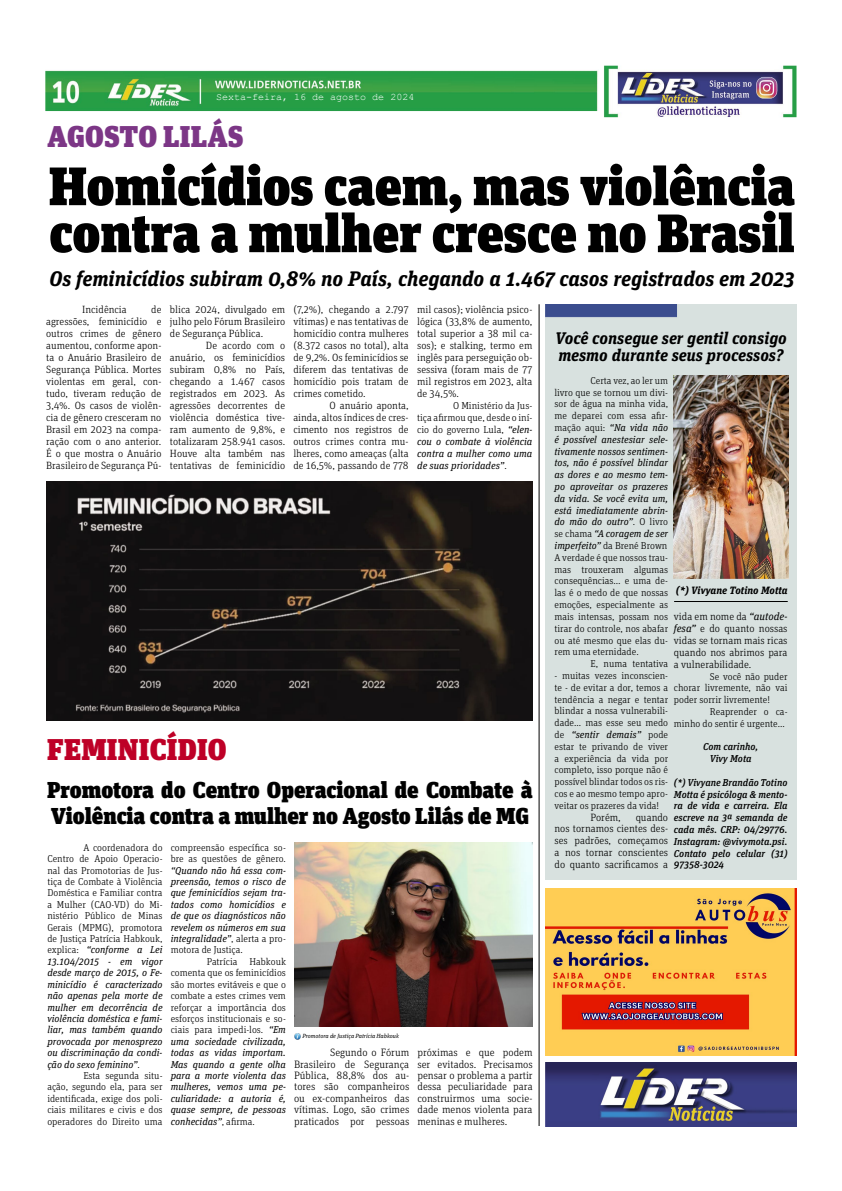
<style>
.page{position:relative;width:842px;height:1191px;background:#fff}
.page>*{position:absolute;margin:0;border:0;box-sizing:border-box;transform-origin:0 0}
.t1{font:900 54px/47px "Unit Slab Pro";color:#000}
.t2{font:900 30px "Unit Slab Pro";letter-spacing:.01em;color:#7c3686}
.t3{font:900 30px "Unit Slab Pro";letter-spacing:.01em;color:#be0027}
.t4{font:900 23px/26px "Unit Slab Pro";color:#000}
.t5{font:italic 700 21px "Unit Slab Pro";color:#000}
.t6{font:italic 700 16.8px/17px "Unit Slab Pro";color:#000}
.t7{font:300 10.7px/11.4px "Unit Slab Pro";color:#000;text-align:justify}
.t8{font:300 10.6px/11.8px "Unit Slab Pro";color:#000;text-align:justify}
.t9{font:italic 700 10.6px "Unit Slab Pro";color:#000}
.t10{font:300 10.5px/12px "Unit Slab Pro";color:#000;text-align:justify}
.t11{font:italic 10.1px/12px "Unit Slab Pro";color:#000;text-align:justify}
.t12{font:300 10px/11.8px "Unit Slab Pro";color:#000;text-align:justify}
.t13{font:italic 10px/11.4px "Unit Slab Pro";color:#000;text-align:justify}
.t14{font:italic 500 10px/11.8px "Unit Slab Pro";color:#000;text-align:center}
.t15{font:10px "Courier New";color:#fff}
.t16{font:italic 6px "Unit Slab Pro";color:#000}
.s1{font-weight:300;font-style:normal}
.s2{font-weight:400;font-style:italic}
</style>
<div class="page">
<img style="left:45px;top:66px;width:751px;height:51px">
<hr style="left:539px;top:304px;width:1px;height:822px;background:#000">
<svg style="left:294px;top:1033px;width:7px;height:6px"></svg>
<img style="left:294px;top:843px;width:239px;height:183px">
<img style="left:546px;top:1062px;width:250px;height:64px">
<div style="left:546px;top:304px;width:250px;height:575px;background:#d8e1df"></div>
<img style="left:673px;top:376px;width:115px;height:202px">
<hr style="left:674px;top:601px;width:114px;height:1px;background:#000">
<img style="left:546px;top:888px;width:250px;height:167px">
<img style="left:46px;top:481px;width:486px;height:240px">
<p class="t15" style="left:216px;top:91px;width:200px">Sexta-feira, 16 de agosto de 2024</p>
<h2 class="t2" style="left:47px;top:114px;width:198px">AGOSTO LILÁS</h2>
<h1 class="t1" style="left:49px;top:160px;width:748px">Homicídios caem, mas violência contra a mulher cresce no Brasil</h1>
<h3 class="t5" style="left:49px;top:263px;width:746px">Os feminicídios subiram 0,8% no País, chegando a 1.467 casos registrados em 2023</h3>
<p class="t10" style="left:46px;top:303px;width:117px;text-indent:105px">de agressões, feminicídio e outros crimes de gênero aumentou, conforme apon&shy;ta o Anuário Brasileiro de Segurança Pública. Mortes violentas em geral, con&shy;tudo, tiveram redução de 3,4%. Os casos de violên&shy;cia de gênero cresceram no Brasil em 2023 na compa&shy;ração com o ano anterior.<br>É o que mostra o Anuário Brasileiro de Segurança Pú-</p>
<p class="t10" style="left:293px;top:303px;width:117px">(7,2%), chegando a 2.797 vítimas) e nas tentativas de homicídio contra mulheres (8.372 casos no total), alta de 9,2%. Os feminicídios se diferem das tentativas de homicídio pois tratam de crimes cometido.</p>
<p class="t10" style="left:170px;top:303px;width:117px">blica 2024, divulgado em julho pelo Fórum Brasileiro de Segurança Pública.</p>
<p class="t10" style="left:170px;top:339px;width:117px;text-indent:36px">De acordo com o anuário, os feminicídios subiram 0,8% no País, chegando a 1.467 casos registrados em 2023. As agressões decorrentes de violência doméstica tive&shy;ram aumento de 9,8%, e totalizaram 258.941 casos.<br>Houve alta também nas tentativas de feminicídio</p>
<p class="t10" style="left:82px;top:303px;width:46px">Incidência</p>
<p class="t10" style="left:293px;top:399px;width:117px;text-indent:36px">O anuário aponta, ainda, altos índices de cres&shy;cimento nos registros de outros crimes contra mu&shy;lheres, como ameaças (alta de 16,5%, passando de 778</p>
<p class="t10" style="left:417px;top:303px;width:117px">mil casos); violência psico&shy;lógica (33,8% de aumento, total superior a 38 mil ca&shy;sos); e stalking, termo em inglês para perseguição ob&shy;sessiva (foram mais de 77 mil registros em 2023, alta de 34,5%.</p>
<p class="t11" style="left:417px;top:399px;width:117px;text-indent:36px"><span class="s1">O Ministério da Jus&shy;tiça afirmou que, desde o iní&shy;cio do governo Lula,</span> “elen&shy;cou o combate à violência contra a mulher como uma de suas prioridades”<span class="s1">.</span></p>
<h2 class="t3" style="left:47px;top:727px;width:181px">FEMINICÍDIO</h2>
<h3 class="t4" style="left:47px;top:775px;width:487px">Promotora do Centro Operacional de Combate à<br>Violência contra a mulher no Agosto Lilás de MG</h3>
<p class="t12" style="left:171px;top:841px;width:117px;line-height:11.4px">compreensão específica so&shy;bre as questões de gênero.</p>
<p class="t13" style="left:171px;top:864px;width:117px">“Quando não há essa com&shy;preensão, temos o risco de que feminicídios sejam tra&shy;tados como homicídios e de que os diagnósticos não revelem os números em sua integralidade”<span class="s1">, alerta a pro&shy;motora de Justiça.</span></p>
<p class="t12" style="left:171px;top:955px;width:117px;line-height:11.4px;text-indent:36px">Patrícia Habkouk comenta que os feminicídios são mortes evitáveis e que o combate a estes crimes vem reforçar a importância dos esforços institucionais e so&shy;ciais para impedi-los. <span class="s2">“Em uma sociedade civilizada, todas as vidas importam.<br>Mas quando a gente olha para a morte violenta das mulheres, vemos uma pe&shy;culiaridade: a autoria é, quase sempre, de pessoas conhecidas”</span>, afirma.</p>
<p class="t13" style="left:47px;top:841px;width:117px;text-indent:36px"><span class="s1">A coordenadora do Centro de Apoio Operacio&shy;nal das Promotorias de Jus&shy;tiça de Combate à Violência Doméstica e Familiar contra a Mulher (CAO-VD) do Mi&shy;nistério Público de Minas Gerais (MPMG), promotora de Justiça Patrícia Habkouk, explica:</span> “conforme a Lei 13.104/2015 - em vigor desde março de 2015, o Fe&shy;minicídio é caracterizado não apenas pela morte de mulher em decorrência de violência doméstica e fami&shy;liar, mas também quando provocada por menosprezo ou discriminação da condi&shy;ção do sexo feminino”<span class="s1">.</span></p>
<p class="t12" style="left:47px;top:1069px;width:117px;line-height:11.4px;text-indent:36px">Esta segunda situ&shy;ação, segundo ela, para ser identificada, exige dos poli&shy;ciais militares e civis e dos operadores do Direito uma</p>
<p class="t16" style="left:302px;top:1032px;width:98px">Promotora de Justiça Patrícia Habkouk</p>
<p class="t7" style="left:294px;top:1046px;width:117px;text-indent:36px">Segundo o Fórum Brasileiro de Segurança Pública, 88,8% dos au&shy;tores são companheiros ou ex-companheiros das vítimas. Logo, são crimes praticados por pessoas</p>
<p class="t7" style="left:417px;top:1046px;width:117px">próximas e que podem ser evitados. Precisamos pensar o problema a partir dessa peculiaridade para construirmos uma socie&shy;dade menos violenta para meninas e mulheres.</p>
<h3 class="t6" style="left:555px;top:329px;width:233px">Você consegue ser gentil consigo mesmo durante seus processos?</h3>
<p class="t12" style="left:554px;top:374px;width:115px;text-indent:36px">Certa vez, ao ler um livro que se tornou um divi&shy;sor de água na minha vida, me deparei com essa afir&shy;mação aqui: <span class="s2">“Na vida não é possível anestesiar sele&shy;tivamente nossos sentimen&shy;tos, não é possível blindar as dores e ao mesmo tem&shy;po aproveitar os prazeres da vida. Se você evita um, está imediatamente abrin&shy;do mão do outro”</span>. O livro se chama <span class="s2">“A coragem de ser imperfeito”</span> da Brené Brown A verdade é que nossos trau&shy;mas trouxeram algumas consequências… e uma de&shy;las é o medo de que nossas emoções, especialmente as mais intensas, possam nos tirar do controle, nos abafar ou até mesmo que elas du&shy;rem uma eternidade.</p>
<p class="t12" style="left:590px;top:657px;width:79px">E, numa tentativa</p>
<p class="t12" style="left:554px;top:669px;width:115px">- muitas vezes inconscien&shy;te - de evitar a dor, temos a tendência a negar e tentar blindar a nossa vulnerabili&shy;dade... mas esse seu medo de <span class="s2">“sentir demais”</span> pode estar te privando de viver a experiência da vida por completo, isso porque não é possível blindar todos os ris&shy;cos e ao mesmo tempo apro&shy;veitar os prazeres da vida!</p>
<p class="t8" style="left:590px;top:810px;width:32px">Porém,</p>
<p class="t9" style="left:676px;top:583px;width:113px">(*) Vivyane Totino Motta</p>
<p class="t8" style="left:674px;top:610px;width:115px">vida em nome da <span class="s2">“autode&shy;fesa”</span> e do quanto nossas vidas se tornam mais ricas quando nos abrimos para a vulnerabilidade.</p>
<p class="t12" style="left:674px;top:670px;width:115px;text-indent:36px">Se você não puder chorar livremente, não vai poder sorrir livremente!</p>
<p class="t12" style="left:674px;top:705px;width:115px;text-align:right">Reaprender o ca-<br>minho do sentir é urgente...</p>
<p class="t14" style="left:703px;top:740px;width:57px">Com carinho,<br>Vivy Mota</p>
<p class="t14" style="left:674px;top:776px;width:115px;text-align:justify">(*) Vivyane Brandão Totino Motta é psicóloga &amp; mento&shy;ra de vida e carreira. Ela escreve na 3ª semanda de cada mês. CRP: 04/29776.<br>Instagram: @vivymota.psi.<br>Contato pelo celular (31)<br>97358-3024</p>
<p class="t8" style="left:554px;top:810px;width:115px;text-indent:81px">quando nos tornamos cientes des&shy;ses padrões, começamos a nos tornar conscientes do quanto sacrificamos a</p>
</div>
